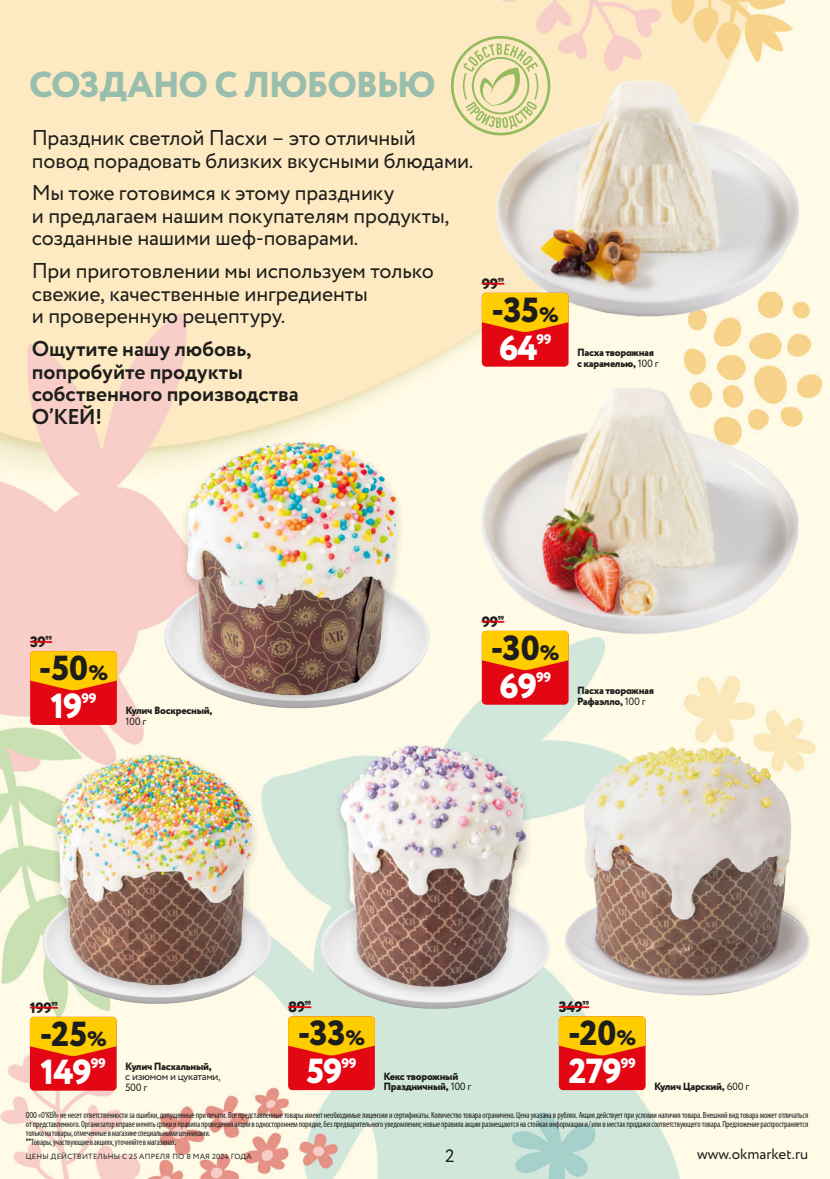
<style>
.page{position:relative;width:830px;height:1179px;background:#fff}
.page>*{position:absolute;margin:0;border:0;box-sizing:border-box;transform-origin:0 0}
.t1{font:800 36px "Circe";letter-spacing:-.04em;color:#9abeae}
.t2{font:800 34.8px "Circe";letter-spacing:-.005em;color:#1d1d1b}
.t3{font:800 34.8px "Circe";letter-spacing:-.03em;color:#fff}
.t4{font:21.45px/22.5px "Circe";letter-spacing:-.01em;color:#1d1d1b}
.t5{font:700 21.45px/22.5px "Circe";letter-spacing:-.005em;color:#1d1d1b}
.t6{font:18px "Circe";color:#1d1d1b}
.t7{font:15px "Circe";color:#1d1d1b}
.t8{font:800 15px "Circe";letter-spacing:-.03em;color:#1d1d1b}
.t9{font:800 13.95px "Circe";letter-spacing:-.03em;color:#fff}
.t10{font:800 10.5px "Circe";letter-spacing:-.03em;color:#1d1d1b}
.t11{font:10.5px "Circe";letter-spacing:-.03em;color:#1d1d1b}
.t12{font:condensed 9px/9px "Myriad Pro";letter-spacing:-.015em;color:#1d1d1b;scale:.95 1}
.t13{font:7.5px "Circe";letter-spacing:.03em;color:#1d1d1b}
.t14{font:800 6px "Circe";letter-spacing:-.03em;color:#1d1d1b}
.s1{font-size:20.85px}
.s2{font-weight:400}
.s3{font-family:"PT Sans";font-weight:700}
</style>
<div class="page">
<img style="left:0;top:0;width:830px;height:1179px">
<img style="left:14px;top:859px;width:275px;height:159px">
<img style="left:292px;top:864px;width:258px;height:159px">
<img style="left:829px;top:61px;width:1px;height:219px">
<img style="left:22px;top:373px;width:451px;height:360px">
<div style="left:30px;top:651px;width:87px;height:74px;background:#e30613;border-radius:4px"></div>
<svg style="left:30px;top:651px;width:87px;height:39px;background:#fbb402"></svg>
<svg style="left:30px;top:641px;width:22px;height:2px"></svg>
<img style="left:35px;top:720px;width:245px;height:277px">
<div style="left:30px;top:1016px;width:87px;height:74px;background:#e30613;border-radius:4px"></div>
<svg style="left:30px;top:1016px;width:87px;height:40px;background:#fbb507"></svg>
<hr style="left:30px;top:1006px;width:21px;height:2px;background:#e30613">
<img style="left:310px;top:708px;width:240px;height:300px">
<div style="left:288px;top:1016px;width:87px;height:74px;background:#e30613;border-radius:4px"></div>
<svg style="left:288px;top:1016px;width:87px;height:39px;background:#fbb503"></svg>
<svg style="left:288px;top:1006px;width:23px;height:2px"></svg>
<img style="left:550px;top:713px;width:274px;height:358px">
<div style="left:559px;top:1016px;width:87px;height:74px;background:#e30613;border-radius:4px"></div>
<svg style="left:559px;top:1016px;width:87px;height:39px;background:#fbb503"></svg>
<hr style="left:559px;top:1006px;width:23px;height:2px;background:#e30613">
<svg style="left:583px;top:1006px;width:6px;height:2px"></svg>
<img style="left:473px;top:361px;width:349px;height:306px">
<div style="left:482px;top:631px;width:87px;height:73px;background:#e30613;border-radius:4px"></div>
<svg style="left:482px;top:631px;width:87px;height:39px;background:#fbb403"></svg>
<svg style="left:482px;top:620px;width:22px;height:2px"></svg>
<img style="left:481px;top:69px;width:329px;height:299px">
<div style="left:482px;top:293px;width:87px;height:74px;background:#e30613;border-radius:4px"></div>
<svg style="left:482px;top:293px;width:87px;height:39px;background:#fbb403"></svg>
<svg style="left:482px;top:283px;width:22px;height:2px"></svg>
<svg style="left:450px;top:35px;width:101px;height:101px;background:#e3dea9"></svg>
<h1 class="t1" style="left:29px;top:61px;width:408px">СОЗДАНО С ЛЮБОВЬЮ</h1>
<h3 class="t4" style="left:32px;top:127px;width:443px">Праздник светлой Пасхи – это отличный повод порадовать близких вкусными блюдами.</h3>
<h3 class="t4" style="left:32px;top:183px;width:419px">Мы тоже готовимся к этому празднику<br>и предлагаем нашим покупателям продукты, созданные нашими шеф-поварами.</h3>
<h3 class="t4" style="left:32px;top:260px;width:403px">При приготовлении мы используем только свежие, качественные ингредиенты<br>и проверенную рецептуру.</h3>
<h3 class="t5" style="left:32px;top:339px;width:268px">Ощутите нашу любовь, попробуйте продукты собственного производства<br>О’КЕЙ!</h3>
<h3 class="t8" style="left:482px;top:273px;width:18px">99</h3>
<p class="t14" style="left:498px;top:276px;width:8px">99</p>
<h2 class="t2" style="left:492px;top:286px;width:69px">-35<span class="s1">%</span></h2>
<h3 class="t9" style="left:536px;top:330px;width:17px">99</h3>
<h2 class="t3" style="left:499px;top:324px;width:40px">64</h2>
<p class="t10" style="left:577px;top:345px;width:78px">Пасха творожная</p>
<p class="t10" style="left:577px;top:356px;width:83px">с карамелью, <span class="s2">100 г</span></p>
<h3 class="t8" style="left:30px;top:631px;width:17px">39</h3>
<p class="t14" style="left:46px;top:634px;width:8px">99</p>
<h2 class="t2" style="left:39px;top:644px;width:71px">-50<span class="s1">%</span></h2>
<h3 class="t9" style="left:82px;top:688px;width:17px">99</h3>
<h2 class="t3" style="left:50px;top:682px;width:34px">19</h2>
<p class="t10" style="left:125px;top:704px;width:89px">Кулич Воскресный,</p>
<p class="t11" style="left:125px;top:714px;width:22px">100 г</p>
<h3 class="t8" style="left:482px;top:611px;width:18px">99</h3>
<p class="t14" style="left:498px;top:614px;width:8px">99</p>
<h2 class="t2" style="left:491px;top:624px;width:70px">-30<span class="s1">%</span></h2>
<h3 class="t9" style="left:536px;top:668px;width:17px">99</h3>
<h2 class="t3" style="left:499px;top:662px;width:40px">69</h2>
<p class="t10" style="left:577px;top:683px;width:78px">Пасха творожная</p>
<p class="t10" style="left:577px;top:694px;width:70px">Рафаэлло, <span class="s2">100 г</span></p>
<h3 class="t8" style="left:30px;top:997px;width:23px">199</h3>
<p class="t14" style="left:51px;top:999px;width:8px">99</p>
<h2 class="t2" style="left:40px;top:1010px;width:68px">-25<span class="s1">%</span></h2>
<h3 class="t8" style="left:288px;top:996px;width:19px">89</h3>
<p class="t14" style="left:305px;top:999px;width:8px">99</p>
<h2 class="t2" style="left:298px;top:1009px;width:69px">-33<span class="s1">%</span></h2>
<h3 class="t8" style="left:559px;top:996px;width:26px">349</h3>
<p class="t14" style="left:583px;top:999px;width:8px">99</p>
<h2 class="t2" style="left:568px;top:1009px;width:70px">-20<span class="s1">%</span></h2>
<h3 class="t9" style="left:91px;top:1054px;width:17px">99</h3>
<h2 class="t3" style="left:41px;top:1048px;width:53px">149</h2>
<p class="t10" style="left:125px;top:1059px;width:88px">Кулич Пасхальный,</p>
<p class="t11" style="left:125px;top:1069px;width:97px">с изюмом и цукатами,</p>
<p class="t11" style="left:125px;top:1080px;width:24px">500 г</p>
<h3 class="t9" style="left:341px;top:1053px;width:17px">99</h3>
<h2 class="t3" style="left:306px;top:1047px;width:38px">59</h2>
<p class="t10" style="left:383px;top:1069px;width:76px">Кекс творожный</p>
<p class="t10" style="left:383px;top:1079px;width:90px">Праздничный, <span class="s2">100 г</span></p>
<h3 class="t9" style="left:621px;top:1053px;width:17px">99</h3>
<h2 class="t3" style="left:568px;top:1047px;width:55px">279</h2>
<p class="t10" style="left:654px;top:1079px;width:97px">Кулич Царский, <span class="s2">600 г</span></p>
<p class="t12" style="left:26px;top:1110px;width:825px">ООО «О'КЕЙ» не несет ответственности за ошибки, допущенные при печати. Все представленные товары имеют необходимые лицензии и сертификаты. Количество товара ограничено. Цена указана в рублях. Акция действует при условии наличия товара. Внешний вид товара может отличаться от представленного. Организатор вправе менять сроки и правила проведения акции в одностороннем порядке, без предварительного уведомления; новые правила акции размещаются на стойках информации и/или в местах продажи соответствующего товара. Предложение распространяется только на товары, отмеченные в магазине специальными ценниками.<br><span class="s3">**</span>Товары, участвующие в акциях, уточняйте в магазинах.</p>
<p class="t13" style="left:26px;top:1151px;width:227px">ЦЕНЫ ДЕЙСТВИТЕЛЬНЫ с 25 ап реля п о 8 мая 2024 ГОДА</p>
<h3 class="t6" style="left:445px;top:1143px;width:11px">2</h3>
<h3 class="t7" style="left:697px;top:1144px;width:113px">www.okmarket.ru</h3>
</div>
